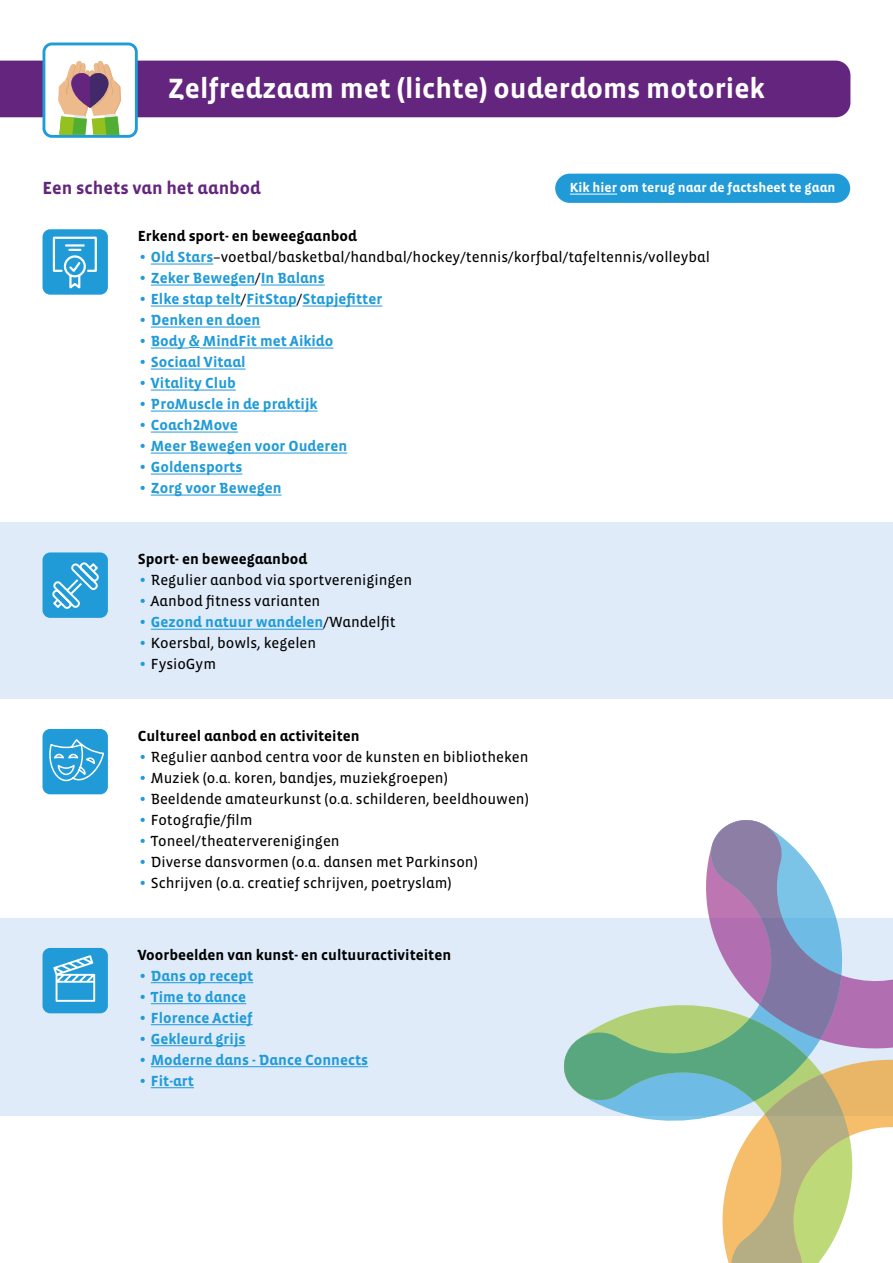
<style>
.page{position:relative;width:893px;height:1263px;background:#fff}
.page>*{position:absolute;margin:0;border:0;box-sizing:border-box;transform-origin:0 0}
.t1{font:700 28.5px "Vista Sans Alt";color:#fff}
.t2{font:700 18px "Vista Sans Alt";color:#64257e}
.t3{font:15px "Vista Sans Alt Reg";color:#000}
.t4{font:700 15px "Vista Sans Alt";color:#209bd8}
.t5{font:700 15px "Vista Sans Alt";color:#000}
.t6{font:700 13.5px "Vista Sans Alt";color:#fff}
.s1{font-family:"Quay Sans EF";color:#209bd8}
.s2{font-family:"Vista Sans Alt";font-weight:700;color:#209bd8}
.s3{font-family:"Quay Sans EF";font-weight:400}
.s4{font-family:"Vista Sans Alt Reg";font-weight:400;color:#000}
.s5{font-family:"Lucida Sans";font-weight:600}
</style>
<div class="page">
<div style="left:0;top:918px;width:893px;height:198px;background:#dfebf9"></div>
<div style="left:0;top:523px;width:893px;height:176px;background:#dfebf9"></div>
<div style="left:0;top:61px;width:850px;height:56px;background:#64257e"></div>
<hr style="left:151px;top:264px;width:62px;height:1px;background:#209bd8">
<hr style="left:151px;top:285px;width:104px;height:1px;background:#209bd8">
<hr style="left:261px;top:285px;width:64px;height:1px;background:#209bd8">
<hr style="left:151px;top:306px;width:90px;height:1px;background:#209bd8">
<hr style="left:247px;top:306px;width:50px;height:1px;background:#209bd8">
<hr style="left:302px;top:306px;width:80px;height:1px;background:#209bd8">
<hr style="left:151px;top:327px;width:109px;height:1px;background:#209bd8">
<hr style="left:151px;top:348px;width:38px;height:1px;background:#209bd8">
<hr style="left:200px;top:348px;width:133px;height:1px;background:#209bd8">
<hr style="left:151px;top:369px;width:95px;height:1px;background:#209bd8">
<hr style="left:151px;top:390px;width:85px;height:1px;background:#209bd8">
<hr style="left:151px;top:411px;width:167px;height:1px;background:#209bd8">
<hr style="left:151px;top:432px;width:87px;height:1px;background:#209bd8">
<hr style="left:151px;top:453px;width:196px;height:1px;background:#209bd8">
<hr style="left:151px;top:474px;width:91px;height:1px;background:#209bd8">
<hr style="left:151px;top:495px;width:131px;height:1px;background:#209bd8">
<hr style="left:151px;top:629px;width:172px;height:1px;background:#209bd8">
<hr style="left:151px;top:982px;width:102px;height:1px;background:#209bd8">
<hr style="left:151px;top:1003px;width:95px;height:1px;background:#209bd8">
<hr style="left:151px;top:1024px;width:102px;height:1px;background:#209bd8">
<hr style="left:151px;top:1045px;width:94px;height:1px;background:#209bd8">
<hr style="left:151px;top:1066px;width:217px;height:1px;background:#209bd8">
<hr style="left:151px;top:1087px;width:43px;height:1px;background:#209bd8">
<div style="left:555px;top:174px;width:295px;height:29px;background:#209bd8;border-radius:15px"></div>
<hr style="left:570px;top:194px;width:47px;height:1px;background:#fff">
<div style="left:44px;top:44px;width:92px;height:92px;background:#fff;border-radius:8px"></div>
<div style="left:43px;top:43px;width:95px;height:95px;border:3px solid #209bd8;border-radius:8px"></div>
<svg style="left:58px;top:61px;width:63px;height:74px"></svg>
<div style="left:43px;top:229px;width:65px;height:66px;background:#209bd8;border-radius:8px"></div>
<svg style="left:52px;top:236px;width:45px;height:53px"></svg>
<div style="left:43px;top:552px;width:65px;height:66px;background:#209bd8;border-radius:8px"></div>
<svg style="left:52px;top:562px;width:47px;height:47px"></svg>
<div style="left:43px;top:948px;width:65px;height:65px;background:#209bd8;border-radius:8px"></div>
<svg style="left:53px;top:955px;width:42px;height:47px"></svg>
<div style="left:43px;top:729px;width:65px;height:65px;background:#209bd8;border-radius:8px"></div>
<svg style="left:49px;top:739px;width:55px;height:43px"></svg>
<svg style="left:564px;top:820px;width:329px;height:443px"></svg>
<h1 class="t1" style="left:168px;top:74px;width:598px">Zelfredzaam met (lichte) ouderdoms motoriek</h1>
<p class="t2" style="left:43px;top:179px;width:220px">Een schets van het aanbod</p>
<p class="t6" style="left:570px;top:181px;width:267px">Kik hier om terug naar de factsheet te gaan</p>
<p class="t5" style="left:138px;top:228px;width:221px">Erkend sport- en beweegaanbod</p>
<p class="t3" style="left:138px;top:249px;width:574px"><span class="s1">•</span> <span class="s2">Old Stars</span>–voetbal/basketbal/handbal/hockey/tennis/korfbal/tafeltennis/volleybal</p>
<p class="t4" style="left:138px;top:270px;width:188px"><span class="s3">•</span> Zeker Bewegen<span class="s4">/</span>In Balans</p>
<p class="t4" style="left:138px;top:291px;width:246px"><span class="s3">•</span> Elke stap telt<span class="s4">/</span>FitStap<span class="s4">/</span>Stapjefitter</p>
<p class="t4" style="left:138px;top:312px;width:124px"><span class="s3">•</span> Denken en doen</p>
<p class="t4" style="left:138px;top:333px;width:197px"><span class="s3">•</span> Body <span class="s5">&amp;</span> MindFit met Aikido</p>
<p class="t4" style="left:138px;top:354px;width:109px"><span class="s3">•</span> Sociaal Vitaal</p>
<p class="t4" style="left:138px;top:375px;width:100px"><span class="s3">•</span> Vitality Club</p>
<p class="t4" style="left:138px;top:396px;width:181px"><span class="s3">•</span> ProMuscle in de praktijk</p>
<p class="t4" style="left:138px;top:417px;width:102px"><span class="s3">•</span> Coach2Move</p>
<p class="t4" style="left:138px;top:438px;width:211px"><span class="s3">•</span> Meer Bewegen voor Ouderen</p>
<p class="t4" style="left:138px;top:459px;width:106px"><span class="s3">•</span> Goldensports</p>
<p class="t4" style="left:138px;top:480px;width:145px"><span class="s3">•</span> Zorg voor Bewegen</p>
<p class="t5" style="left:138px;top:551px;width:171px">Sport- en beweegaanbod</p>
<p class="t3" style="left:138px;top:572px;width:276px"><span class="s1">•</span> Regulier aanbod via sportverenigingen</p>
<p class="t3" style="left:138px;top:593px;width:184px"><span class="s1">•</span> Aanbod fitness varianten</p>
<p class="t4" style="left:138px;top:614px;width:259px"><span class="s3">•</span> Gezond natuur wandelen<span class="s4">/Wandelfit</span></p>
<p class="t3" style="left:138px;top:635px;width:180px"><span class="s1">•</span> Koersbal, bowls, kegelen</p>
<p class="t3" style="left:138px;top:656px;width:80px"><span class="s1">•</span> FysioGym</p>
<p class="t5" style="left:138px;top:728px;width:223px">Cultureel aanbod en activiteiten</p>
<p class="t3" style="left:138px;top:749px;width:392px"><span class="s1">•</span> Regulier aanbod centra voor de kunsten en bibliotheken</p>
<p class="t3" style="left:138px;top:770px;width:311px"><span class="s1">•</span> Muziek (o.a. koren, bandjes, muziekgroepen)</p>
<p class="t3" style="left:138px;top:791px;width:392px"><span class="s1">•</span> Beeldende amateurkunst (o.a. schilderen, beeldhouwen)</p>
<p class="t3" style="left:138px;top:812px;width:116px"><span class="s1">•</span> Fotografie/film</p>
<p class="t3" style="left:138px;top:833px;width:203px"><span class="s1">•</span> Toneel/theaterverenigingen</p>
<p class="t3" style="left:138px;top:854px;width:342px"><span class="s1">•</span> Diverse dansvormen (o.a. dansen met Parkinson)</p>
<p class="t3" style="left:138px;top:875px;width:315px"><span class="s1">•</span> Schrijven (o.a. creatief schrijven, poetryslam)</p>
<p class="t5" style="left:138px;top:947px;width:315px">Voorbeelden van kunst- en cultuuractiviteiten</p>
<p class="t4" style="left:138px;top:968px;width:117px"><span class="s3">•</span> Dans op recept</p>
<p class="t4" style="left:138px;top:989px;width:110px"><span class="s3">•</span> Time to dance</p>
<p class="t4" style="left:138px;top:1010px;width:116px"><span class="s3">•</span> Florence Actief</p>
<p class="t4" style="left:138px;top:1031px;width:109px"><span class="s3">•</span> Gekleurd grijs</p>
<p class="t4" style="left:138px;top:1052px;width:232px"><span class="s3">•</span> Moderne dans - Dance Connects</p>
<p class="t4" style="left:138px;top:1073px;width:58px"><span class="s3">•</span> Fit-art</p>
</div>
